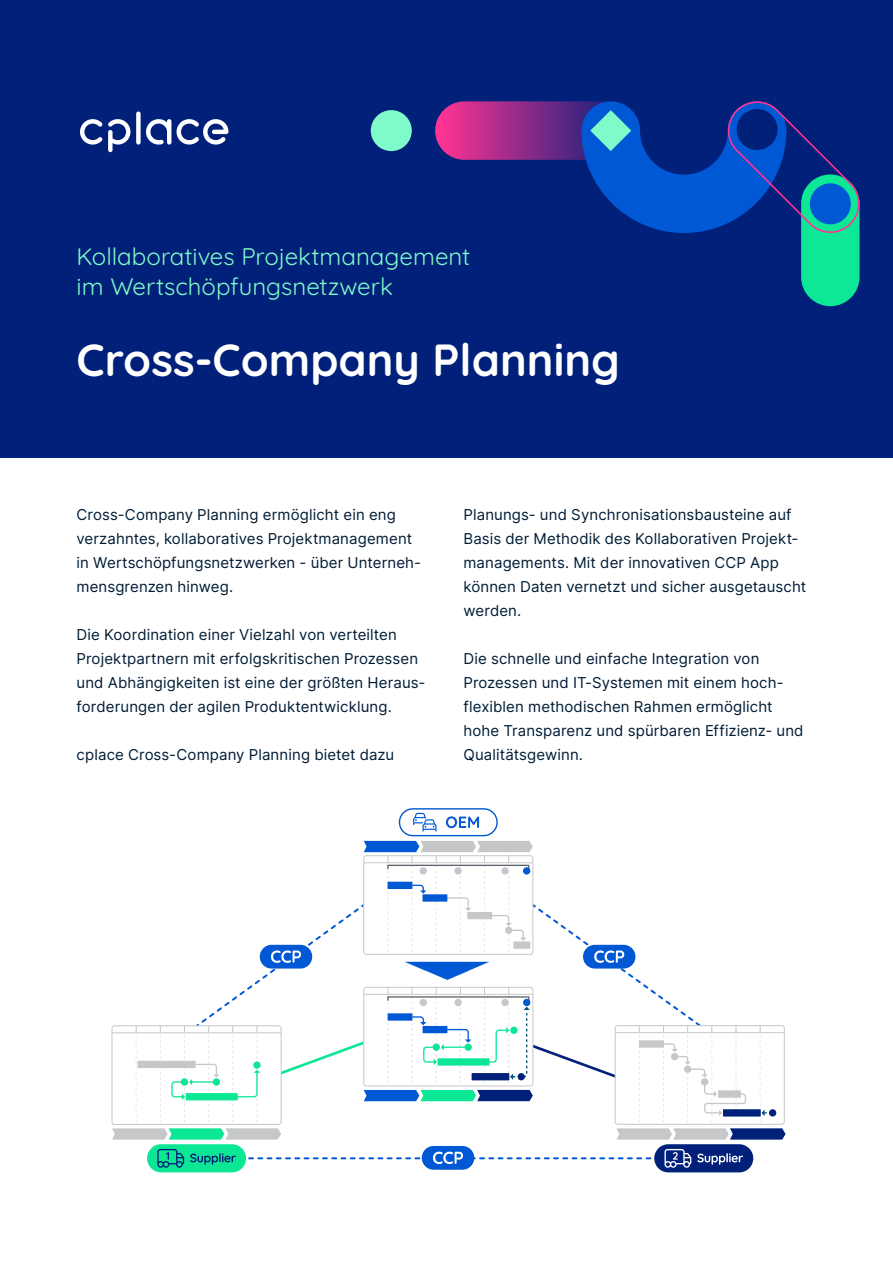
<style>
.page{position:relative;width:893px;height:1263px;background:#fff}
.page>*{position:absolute;margin:0;border:0;box-sizing:border-box;transform-origin:0 0}
.Kapitel___Statement{font:700 45px "Quicksand";color:#fff}
.Intro___Zitat_14_20{font:24px/30px "Quicksand";color:#7ffac9}
.Fließ_10_16_pt{font:15px/24px "Inter V";letter-spacing:.01em;color:#001c35}
</style>
<div class="page">
<div style="left:0;top:0;width:893px;height:457px;background:#00207a"></div>
<div style="left:112px;top:1025px;width:169px;height:100px;border:1px solid #c6c7c8;border-radius:3px"></div>
<hr style="left:112px;top:1032px;width:169px;height:1px;background:#c6c7c8">
<svg style="left:136px;top:1026px;width:1px;height:96px"></svg>
<svg style="left:160px;top:1026px;width:1px;height:96px"></svg>
<div style="left:137px;top:1061px;width:59px;height:7px;background:#c6c7c8"></div>
<div style="left:615px;top:1025px;width:170px;height:99px;border:1px solid #c6c7c8;border-radius:3px"></div>
<hr style="left:615px;top:1032px;width:169px;height:1px;background:#c6c7c8">
<div style="left:723px;top:1109px;width:38px;height:7px;background:#00207a"></div>
<svg style="left:760px;top:1025px;width:13px;height:97px"></svg>
<div style="left:769px;top:1109px;width:7px;height:7px;background:#00207a;border-radius:50%"></div>
<div style="left:654px;top:1144px;width:99px;height:28px;background:#00207a;border-radius:14px"></div>
<svg style="left:664px;top:1149px;width:79px;height:19px"></svg>
<div style="left:147px;top:1144px;width:99px;height:28px;background:#0ce796;border-radius:14px"></div>
<svg style="left:157px;top:1149px;width:27px;height:19px"></svg>
<div style="left:422px;top:1146px;width:52px;height:24px;background:#0058d4;border-radius:12px"></div>
<svg style="left:190px;top:1152px;width:466px;height:13px"></svg>
<svg style="left:112px;top:1128px;width:169px;height:11px;background:#93d5be"></svg>
<svg style="left:616px;top:1128px;width:170px;height:11px;background:#909ab6"></svg>
<svg style="left:171px;top:808px;width:576px;height:314px"></svg>
<svg style="left:435px;top:101px;width:205px;height:59px;background:#9d2b89"></svg>
<div style="left:801px;top:174px;width:58px;height:132px;background:#0de896;border-radius:29px"></div>
<div style="left:371px;top:110px;width:41px;height:41px;background:#7ffac9;border-radius:50%"></div>
<svg style="left:581px;top:101px;width:278px;height:135px"></svg>
<svg style="left:80px;top:119px;width:50px;height:33px"></svg>
<div style="left:136px;top:112px;width:5px;height:33px;background:#fff;border-radius:2px"></div>
<svg style="left:146px;top:119px;width:82px;height:26px"></svg>
<p class="Intro___Zitat_14_20" style="left:77px;top:239px;width:395px">Kollaboratives Projektmanagement im Wertschöpfungsnetzwerk</p>
<p class="Kapitel___Statement" style="left:77px;top:325px;width:545px">Cross-Company Planning</p>
<p class="Fließ_10_16_pt" style="left:77px;top:502px;width:346px">Cross-Company Planning ermöglicht ein eng verzahntes, kollaboratives Projektmanagement in Wertschöpfungsnetzwerken - über Unterneh&shy;mensgrenzen hinweg.</p>
<p class="Fließ_10_16_pt" style="left:77px;top:622px;width:350px">Die Koordination einer Vielzahl von verteilten Projektpartnern mit erfolgskritischen Prozessen und Abhängigkeiten ist eine der größten Heraus&shy;forderungen der agilen Produktentwicklung.</p>
<p class="Fließ_10_16_pt" style="left:77px;top:742px;width:319px">cplace Cross-Company Planning bietet dazu</p>
<p class="Fließ_10_16_pt" style="left:463px;top:502px;width:344px">Planungs- und Synchronisationsbausteine auf Basis der Methodik des Kollaborativen Projekt&shy;managements. Mit der innovativen CCP App können Daten vernetzt und sicher ausgetauscht werden.</p>
<p class="Fließ_10_16_pt" style="left:463px;top:646px;width:342px">Die schnelle und einfache Integration von Prozessen und IT-Systemen mit einem hoch&shy;flexiblen methodischen Rahmen ermöglicht hohe Transparenz und spürbaren Effizienz- und Qualitätsgewinn.</p>
</div>
